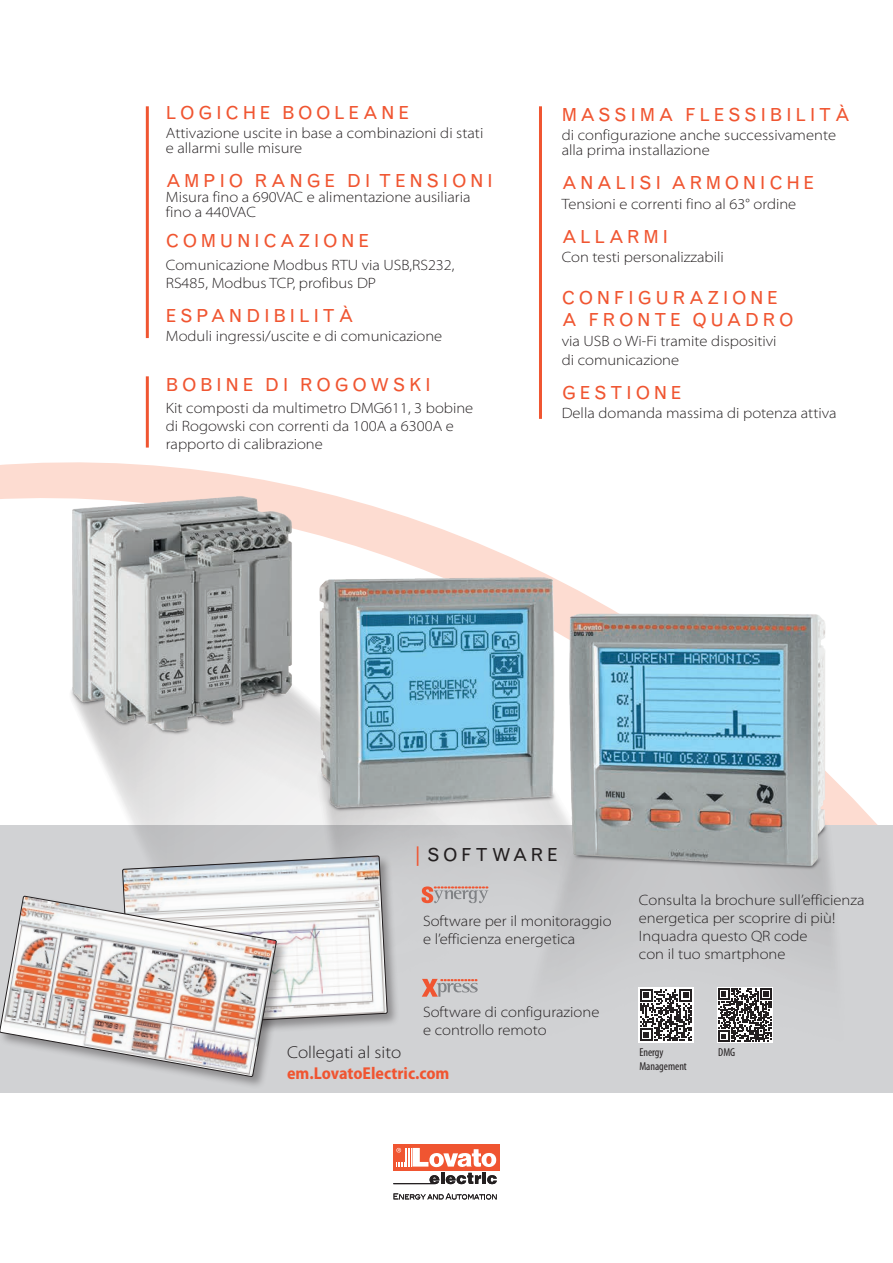
<style>
.page{position:relative;width:893px;height:1263px;background:#fff}
.page>*{position:absolute;margin:0;border:0;box-sizing:border-box;transform-origin:0 0}
.t1{font:18px/22.5px "Grotesque";letter-spacing:.2em;color:#f05531}
.t2{font:18px "Grotesque";letter-spacing:.2em;color:#231f20}
.t3{font:700 semi-condensed 17.25px "Myriad Pro";color:#f05531}
.t4{font:300 semi-expanded 17.25px "Myriad Pro";color:#231f20}
.t5{font:300 semi-expanded 15px/18px "Myriad Pro";color:#231f20}
.t6{font:condensed 11.55px "Myriad Pro";color:#231f20}
.s1{font-size:19.5px;color:#f05531}
</style>
<div class="page">
<div style="left:393px;top:1144px;width:107px;height:26px;background:#f05531"></div>
<svg style="left:393px;top:1148px;width:104px;height:36px"></svg>
<svg style="left:394px;top:1193px;width:103px;height:6px"></svg>
<img style="left:0;top:488px;width:893px;height:605px">
<div style="left:121px;top:854px;width:280px;height:186px;background:#231f20;opacity:.4"></div>
<svg style="left:122px;top:844px;width:266px;height:195px"></svg>
<div style="left:0;top:894px;width:290px;height:195px;background:#231f20;opacity:.4"></div>
<svg style="left:0;top:896px;width:277px;height:181px"></svg>
<svg style="left:422px;top:979px;width:56px;height:18px"></svg>
<svg style="left:422px;top:886px;width:66px;height:17px"></svg>
<hr style="left:146px;top:106px;width:3px;height:232px;background:#f05531">
<hr style="left:539px;top:106px;width:3px;height:313px;background:#f05531">
<hr style="left:146px;top:376px;width:3px;height:72px;background:#f05531">
<div style="left:638px;top:987px;width:56px;height:56px;background:#fff"></div>
<svg style="left:640px;top:989px;width:52px;height:52px"></svg>
<div style="left:717px;top:987px;width:55px;height:56px;background:#fff"></div>
<svg style="left:718px;top:988px;width:54px;height:54px"></svg>
<p class="t1" style="left:166px;top:101px;width:245px">LOGICHE BOOLEANE</p>
<p class="t5" style="left:166px;top:125px;width:319px;line-height:15px">Attivazione uscite in base a combinazioni di stati e allarmi sulle misure</p>
<p class="t1" style="left:166px;top:170px;width:329px">AMPIO RANGE DI TENSIONI</p>
<p class="t5" style="left:166px;top:188px;width:306px">Misura fino a 690VAC e alimentazione ausiliaria</p>
<p class="t5" style="left:166px;top:203px;width:92px">fino a 440VAC</p>
<p class="t1" style="left:166px;top:230px;width:205px">COMUNICAZIONE</p>
<p class="t5" style="left:166px;top:255px;width:290px">Comunicazione Modbus RTU via USB,RS232,<br>RS485, Modbus TCP, profibus DP</p>
<p class="t1" style="left:166px;top:304px;width:190px">ESPANDIBILITÀ</p>
<p class="t5" style="left:166px;top:327px;width:278px">Moduli ingressi/uscite e di comunicazione</p>
<p class="t1" style="left:166px;top:373px;width:267px">BOBINE DI ROGOWSKI</p>
<p class="t5" style="left:166px;top:399px;width:309px">Kit composti da multimetro DMG611, 3 bobine di Rogowski con correnti da 100A a 6300A e rapporto di calibrazione</p>
<p class="t1" style="left:562px;top:103px;width:290px">MASSIMA FLESSIBILITÀ</p>
<p class="t5" style="left:562px;top:127px;width:276px;line-height:15px">di configurazione anche successivamente alla prima installazione</p>
<p class="t1" style="left:562px;top:172px;width:254px">ANALISI ARMONICHE</p>
<p class="t5" style="left:562px;top:194px;width:236px">Tensioni e correnti fino al 63° ordine</p>
<p class="t1" style="left:562px;top:225px;width:108px">ALLARMI</p>
<p class="t5" style="left:562px;top:248px;width:164px">Con testi personalizzabili</p>
<p class="t1" style="left:562px;top:286px;width:233px">CONFIGURAZIONE<br>A FRONTE QUADRO</p>
<p class="t5" style="left:562px;top:331px;width:216px">via USB o Wi-Fi tramite dispositivi</p>
<p class="t5" style="left:562px;top:351px;width:119px">di comunicazione</p>
<p class="t1" style="left:562px;top:382px;width:121px">GESTIONE</p>
<p class="t5" style="left:562px;top:404px;width:277px">Della domanda massima di potenza attiva</p>
<p class="t2" style="left:413px;top:844px;width:147px"><span class="s1">|</span>SOFTWARE</p>
<p class="t5" style="left:423px;top:912px;width:190px">Software per il monitoraggio e l’efficienza energetica</p>
<p class="t5" style="left:423px;top:1003px;width:178px">Software di configurazione e controllo remoto</p>
<p class="t4" style="left:287px;top:1042px;width:116px">Collegati al sito</p>
<p class="t3" style="left:287px;top:1062px;width:164px">em.LovatoElectric.com</p>
<p class="t5" style="left:639px;top:891px;width:227px">Consulta la brochure sull’efficienza energetica per scoprire di più!</p>
<p class="t5" style="left:639px;top:927px;width:170px">Inquadra questo QR code</p>
<p class="t5" style="left:639px;top:945px;width:148px">con il tuo smartphone</p>
<p class="t6" style="left:639px;top:1046px;width:26px">Energy</p>
<p class="t6" style="left:639px;top:1059px;width:49px">Management</p>
<p class="t6" style="left:718px;top:1046px;width:19px">DMG</p>
</div>
